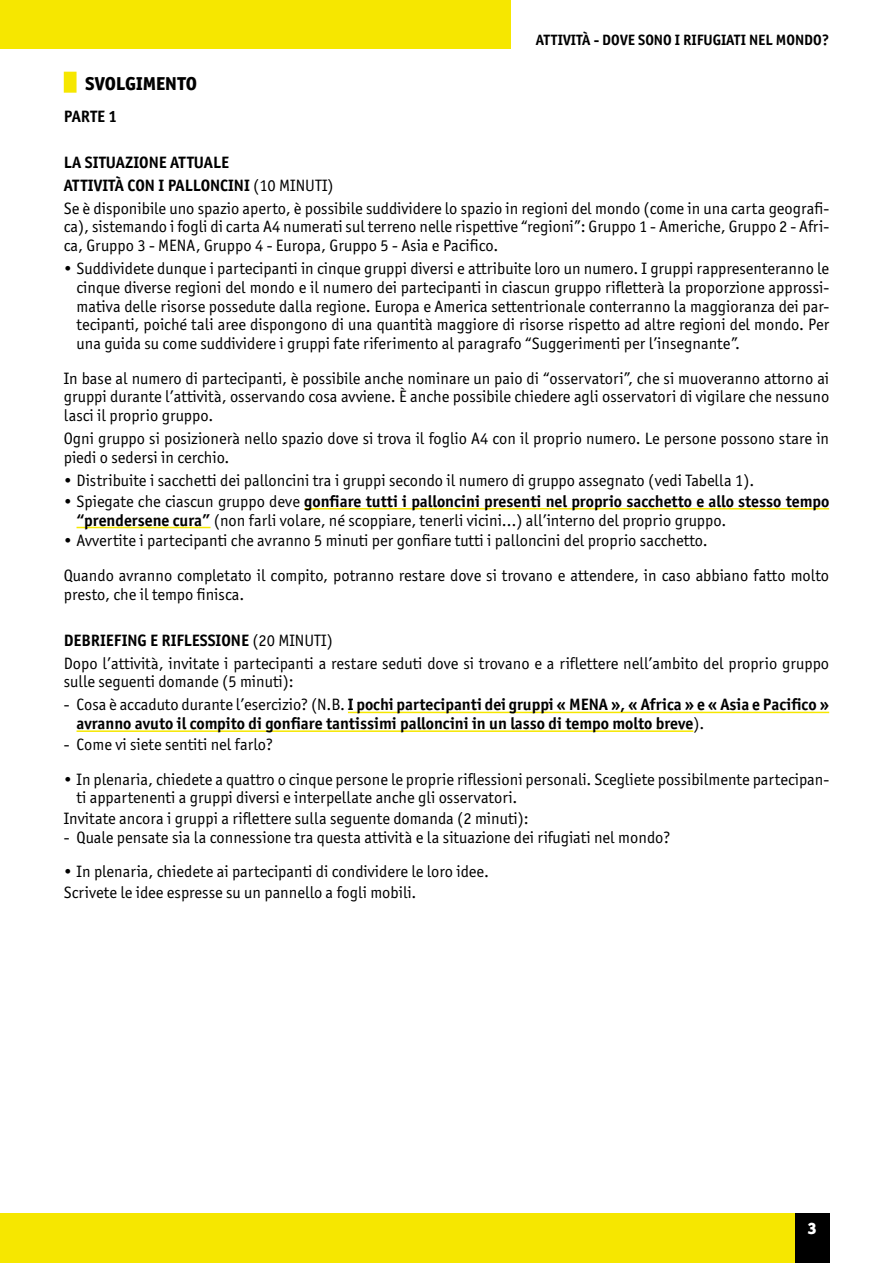
<style>
.page{position:relative;width:893px;height:1263px;background:#fff}
.page>*{position:absolute;margin:0;border:0;box-sizing:border-box;transform-origin:0 0}
.t1{font:800 18.75px "Officina Sans ITC Pro";color:#000}
.t2{font:16.5px/18.8px "Officina Sans ITC Pro";color:#000}
.t3{font:700 16.5px/18.8px "Officina Sans ITC Pro";color:#000}
.t4{font:900 16.5px "Officina Sans ITC Pro";color:#fff}
.t5{font:700 15px "Officina Sans ITC Pro";color:#000}
.s1{font-weight:700}
.s2{font-weight:400}
</style>
<div class="page">
<div style="left:0;top:1214px;width:812px;height:49px;background:#f6e700"></div>
<div style="left:795px;top:1214px;width:34px;height:49px;background:#000"></div>
<div style="left:0;top:0;width:510px;height:49px;background:#f6e700"></div>
<div style="left:64px;top:72px;width:13px;height:21px;background:#f6e700"></div>
<hr style="left:304px;top:508px;width:525px;height:1px;background:#f6e700">
<hr style="left:77px;top:527px;width:134px;height:1px;background:#f6e700">
<hr style="left:348px;top:712px;width:481px;height:1px;background:#f6e700">
<hr style="left:77px;top:730px;width:616px;height:2px;background:#f6e700">
<p class="t5" style="left:536px;top:30px;width:295px">ATTIVITÀ - DOVE SONO I RIFUGIATI NEL MONDO?</p>
<p class="t1" style="left:85px;top:72px;width:113px">SVOLGIMENTO</p>
<p class="t3" style="left:64px;top:106px;width:55px">PARTE 1</p>
<p class="t2" style="left:64px;top:151px;width:767px;line-height:23px"><span class="s1">LA SITUAZIONE ATTUALE<br>ATTIVITÀ CON I PALLONCINI</span> (10 MINUTI)<br>Se è disponibile uno spazio aperto, è possibile suddividere lo spazio in regioni del mondo (come in una carta geografi-</p>
<p class="t2" style="left:64px;top:217px;width:767px">ca), sistemando i fogli di carta A4 numerati sul terreno nelle rispettive “regioni”: Gruppo 1 - Americhe, Gruppo 2 - Afri&shy;ca, Gruppo 3 - MENA, Gruppo 4 - Europa, Gruppo 5 - Asia e Pacifico.</p>
<p class="t2" style="left:77px;top:259px;width:754px;text-align:justify;text-indent:-13px">• Suddividete dunque i partecipanti in cinque gruppi diversi e attribuite loro un numero. I gruppi rappresenteranno le cinque diverse regioni del mondo e il numero dei partecipanti in ciascun gruppo rifletterà la proporzione approssi&shy;mativa delle risorse possedute dalla regione. Europa e America settentrionale conterranno la maggioranza dei par&shy;tecipanti, poiché tali aree dispongono di una quantità maggiore di risorse rispetto ad altre regioni del mondo. Per una guida su come suddividere i gruppi fate riferimento al paragrafo “Suggerimenti per l’insegnante”.</p>
<p class="t2" style="left:64px;top:369px;width:767px;text-align:justify">In base al numero di partecipanti, è possibile anche nominare un paio di “osservatori”, che si muoveranno attorno ai gruppi durante l’attività, osservando cosa avviene. È anche possibile chiedere agli osservatori di vigilare che nessuno lasci il proprio gruppo.</p>
<p class="t2" style="left:64px;top:429px;width:767px">Ogni gruppo si posizionerà nello spazio dove si trova il foglio A4 con il proprio numero. Le persone possono stare in piedi o sedersi in cerchio.</p>
<p class="t2" style="left:64px;top:471px;width:692px">• Distribuite i sacchetti dei palloncini tra i gruppi secondo il numero di gruppo assegnato (vedi Tabella 1).</p>
<p class="t2" style="left:77px;top:492px;width:754px;text-indent:-13px">• Spiegate che ciascun gruppo deve <span class="s1">gonfiare tutti i palloncini presenti nel proprio sacchetto e allo stesso tempo “prendersene cura”</span> (non farli volare, né scoppiare, tenerli vicini…) all’interno del proprio gruppo.</p>
<p class="t2" style="left:64px;top:523px;width:767px;line-height:34.5px">• Avvertite i partecipanti che avranno 5 minuti per gonfiare tutti i palloncini del proprio sacchetto.<br>Quando avranno completato il compito, potranno restare dove si trovano e attendere, in caso abbiano fatto molto</p>
<p class="t2" style="left:64px;top:585px;width:182px">presto, che il tempo finisca.</p>
<p class="t2" style="left:64px;top:628px;width:767px;line-height:23px"><span class="s1">DEBRIEFING E RIFLESSIONE</span> (20 MINUTI)<br>Dopo l’attività, invitate i partecipanti a restare seduti dove si trovano e a riflettere nell’ambito del proprio gruppo</p>
<p class="t2" style="left:64px;top:672px;width:231px">sulle seguenti domande (5 minuti):</p>
<p class="t3" style="left:77px;top:695px;width:754px;text-indent:-13px"><span class="s2">- Cosa è accaduto durante l’esercizio? (N.B.</span> I pochi partecipanti dei gruppi « MENA », « Africa » e « Asia e Pacifico » avranno avuto il compito di gonfiare tantissimi palloncini in un lasso di tempo molto breve<span class="s2">).</span></p>
<p class="t2" style="left:64px;top:735px;width:211px">- Come vi siete sentiti nel farlo?</p>
<p class="t2" style="left:77px;top:769px;width:754px;text-indent:-13px">• In plenaria, chiedete a quattro o cinque persone le proprie riflessioni personali. Scegliete possibilmente partecipan&shy;ti appartenenti a gruppi diversi e interpellate anche gli osservatori.</p>
<p class="t2" style="left:64px;top:809px;width:466px">Invitate ancora i gruppi a riflettere sulla seguente domanda (2 minuti):</p>
<p class="t2" style="left:64px;top:828px;width:608px">- Quale pensate sia la connessione tra questa attività e la situazione dei rifugiati nel mondo?</p>
<p class="t2" style="left:64px;top:861px;width:427px;line-height:20.9px">• In plenaria, chiedete ai partecipanti di condividere le loro idee.<br>Scrivete le idee espresse su un pannello a fogli mobili.</p>
<p class="t4" style="left:807px;top:1217px;width:11px">3</p>
</div>
